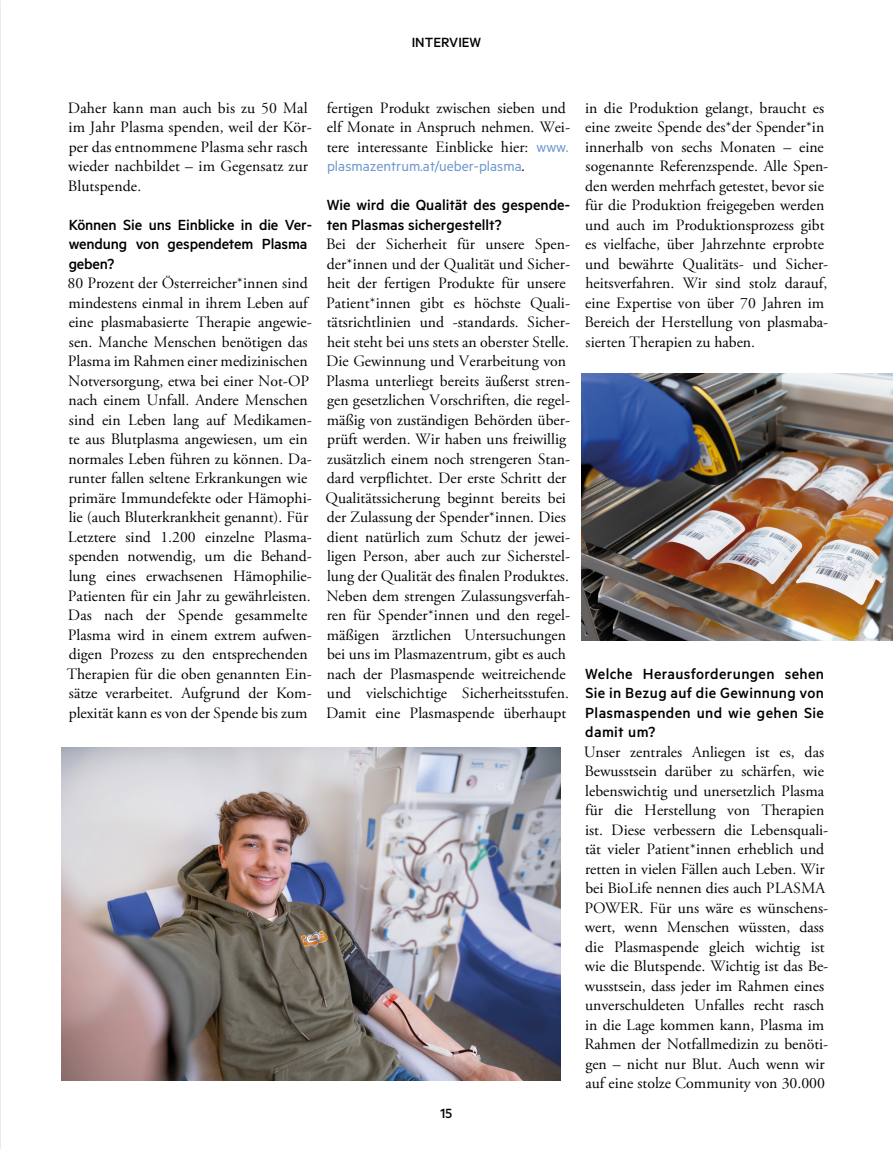
<style>
.page{position:relative;width:893px;height:1149px;background:#fff}
.page>*{position:absolute;margin:0;border:0;box-sizing:border-box;transform-origin:0 0}
.Fließtext_Block_Garamond_Regular{font:500 16.5px/19.5px "Metric";letter-spacing:-.01em;color:#000}
.Interview_Fragen_Metric_Medium{font:500 16.5px/19.5px "Metric";letter-spacing:.02em;color:#000;text-align:justify}
.Fließtext_Block_Garamond_Regular-2{font:15.75px/19.5px "Adobe Garamond Pro";color:#000}
.Interview_Fragen_Metric_Medium-2{font:15.75px/19.5px "Adobe Garamond Pro";letter-spacing:.01em;color:#000}
.Kategorie_Metric_Medium{font:500 15px "Metric";color:#000}
.Pagina{font:500 15px "Metric";color:#000}
.s1{font-family:"Metric";color:#6f98d0}
.s2{font-family:"Metric"}
</style>
<div class="page">
<img style="left:62px;top:747px;width:498px;height:332px">
<img style="left:581px;top:373px;width:312px;height:267px">
<p class="Kategorie_Metric_Medium" style="left:412px;top:33px;width:71px">INTERVIEW</p>
<p class="Interview_Fragen_Metric_Medium-2" style="left:68px;top:98px;width:245px">Daher kann man auch bis zu 50 Mal im Jahr Plasma spenden, weil der Kör&shy;per das entnommene Plasma sehr rasch wieder nachbildet – im Gegensatz zur<br>Blutspende.</p>
<p class="Fließtext_Block_Garamond_Regular" style="left:69px;top:214px;width:245px">Können Sie uns Einblicke in die Ver&shy;wendung von gespendetem Plasma geben?</p>
<p class="Fließtext_Block_Garamond_Regular-2" style="left:67px;top:274px;width:246px">80 Prozent der Österreicher*innen sind mindestens einmal in ihrem Leben auf eine plasmabasierte Therapie angewie&shy;sen. Manche Menschen benötigen das Plasma im Rahmen einer medizinischen Notversorgung, etwa bei einer Not-OP nach einem Unfall. Andere Menschen sind ein Leben lang auf Medikamen&shy;te aus Blutplasma angewiesen, um ein normales Leben führen zu können. Da&shy;runter fallen seltene Erkrankungen wie primäre Immundefekte oder Hämophi&shy;lie (auch Bluterkrankheit genannt). Für Letztere sind 1.200 einzelne Plasma&shy;spenden notwendig, um die Behand&shy;lung eines erwachsenen Hämophilie-Patienten für ein Jahr zu gewährleisten.<br>Das nach der Spende gesammelte Plasma wird in einem extrem aufwen&shy;digen Prozess zu den entsprechenden Therapien für die oben genannten Ein&shy;sätze verarbeitet. Aufgrund der Kom&shy;plexität kann es von der Spende bis zum</p>
<p class="Fließtext_Block_Garamond_Regular-2" style="left:327px;top:98px;width:245px">fertigen Produkt zwischen sieben und elf Monate in Anspruch nehmen. Wei&shy;tere interessante Einblicke hier: <span class="s1">www. plasmazentrum.at/ueber-plasma</span><span class="s2">.</span></p>
<p class="Fließtext_Block_Garamond_Regular" style="left:327px;top:195px;width:245px">Wie wird die Qualität des gespende&shy;ten Plasmas sichergestellt?</p>
<p class="Fließtext_Block_Garamond_Regular-2" style="left:326px;top:235px;width:246px">Bei der Sicherheit für unsere Spen&shy;der*innen und der Qualität und Sicher&shy;heit der fertigen Produkte für unsere Patient*innen gibt es höchste Quali&shy;tätsrichtlinien und -standards. Sicher&shy;heit steht bei uns stets an oberster Stelle.<br>Die Gewinnung und Verarbeitung von Plasma unterliegt bereits äußerst stren&shy;gen gesetzlichen Vorschriften, die regel&shy;mäßig von zuständigen Behörden über&shy;prüft werden. Wir haben uns freiwillig zusätzlich einem noch strengeren Stan&shy;dard verpflichtet. Der erste Schritt der Qualitätssicherung beginnt bereits bei der Zulassung der Spender*innen. Dies dient natürlich zum Schutz der jewei&shy;ligen Person, aber auch zur Sicherstel&shy;lung der Qualität des finalen Produktes.<br>Neben dem strengen Zulassungsverfah&shy;ren für Spender*innen und den regel&shy;mäßigen ärztlichen Untersuchungen bei uns im Plasmazentrum, gibt es auch nach der Plasmaspende weitreichende und vielschichtige Sicherheitsstufen.<br>Damit eine Plasmaspende überhaupt</p>
<p class="Pagina" style="left:441px;top:1103px;width:13px">15</p>
<p class="Fließtext_Block_Garamond_Regular-2" style="left:584px;top:98px;width:245px">in die Produktion gelangt, braucht es eine zweite Spende des*der Spender*in innerhalb von sechs Monaten – eine sogenannte Referenzspende. Alle Spen&shy;den werden mehrfach getestet, bevor sie für die Produktion freigegeben werden und auch im Produktionsprozess gibt es vielfache, über Jahrzehnte erprobte und bewährte Qualitäts- und Sicher&shy;heitsverfahren. Wir sind stolz darauf, eine Expertise von über 70 Jahren im Bereich der Herstellung von plasmaba&shy;sierten Therapien zu haben.</p>
<p class="Interview_Fragen_Metric_Medium" style="left:585px;top:663px;width:240px">Welche Herausforderungen sehen Sie in Bezug auf die Gewinnung von Plasmaspenden und wie gehen Sie damit um?</p>
<p class="Fließtext_Block_Garamond_Regular-2" style="left:584px;top:742px;width:246px">Unser zentrales Anliegen ist es, das Bewusstsein darüber zu schärfen, wie lebenswichtig und unersetzlich Plasma für die Herstellung von Therapien ist. Diese verbessern die Lebensquali&shy;tät vieler Patient*innen erheblich und retten in vielen Fällen auch Leben. Wir bei BioLife nennen dies auch PLASMA POWER. Für uns wäre es wünschens&shy;wert, wenn Menschen wüssten, dass die Plasmaspende gleich wichtig ist wie die Blutspende. Wichtig ist das Be&shy;wusstsein, dass jeder im Rahmen eines unverschuldeten Unfalles recht rasch in die Lage kommen kann, Plasma im Rahmen der Notfallmedizin zu benöti&shy;gen – nicht nur Blut. Auch wenn wir auf eine stolze Community von 30.000</p>
</div>
